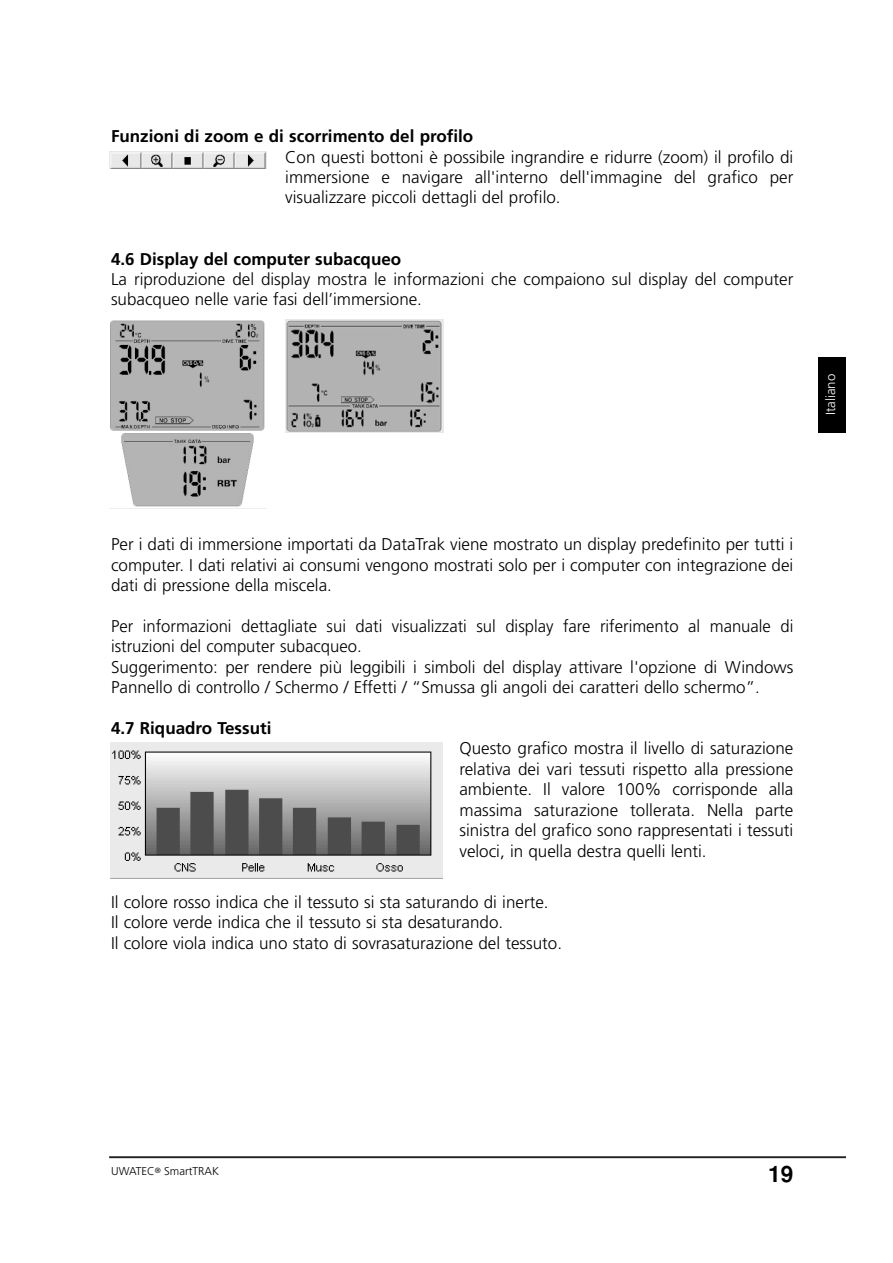
<style>
.page{position:relative;width:893px;height:1263px;background:#fff}
.page>*{position:absolute;margin:0;border:0;box-sizing:border-box;transform-origin:0 0}
.t1{font:700 22.65px "Helvetica";color:#000}
.t2{font:300 16.95px/20.4px "Frutiger";color:#000;text-align:justify}
.t3{font:700 16.95px "Frutiger";color:#000}
.t4{font:300 13.2px "Frutiger";color:#fff}
.t5{font:300 11.4px "Frutiger";color:#000}
</style>
<div class="page">
<hr style="left:109px;top:1156px;width:736px;height:2px;background:#231f20">
<div style="left:817px;top:357px;width:28px;height:75px;background:#000"></div>
<img style="left:109px;top:152px;width:157px;height:17px">
<img style="left:109px;top:320px;width:157px;height:189px">
<img style="left:110px;top:743px;width:333px;height:136px">
<img style="left:285px;top:320px;width:158px;height:112px">
<p class="t3" style="left:111px;top:129px;width:364px">Funzioni di zoom e di scorrimento del profilo</p>
<p class="t2" style="left:285px;top:148px;width:509px">Con questi bottoni è possibile ingrandire e ridurre (zoom) il profilo di immersione e navigare all'interno dell'immagine del grafico per visualizzare piccoli dettagli del profilo.</p>
<p class="t3" style="left:111px;top:252px;width:292px">4.6 Display del computer subacqueo</p>
<p class="t2" style="left:111px;top:270px;width:683px">La riproduzione del display mostra le informazioni che compaiono sul display del computer subacqueo nelle varie fasi dell’immersione.</p>
<p class="t4" style="left:825px;top:415px;width:43px;rotate:-90deg">Italiano</p>
<p class="t2" style="left:111px;top:536px;width:684px">Per i dati di immersione importati da DataTrak viene mostrato un display predefinito per tutti i computer. I dati relativi ai consumi vengono mostrati solo per i computer con integrazione dei dati di pressione della miscela.</p>
<p class="t2" style="left:111px;top:617px;width:683px;text-align:left">Per informazioni dettagliate sui dati visualizzati sul display fare riferimento al manuale di istruzioni del computer subacqueo.<br>Suggerimento: per rendere più leggibili i simboli del display attivare l'opzione di Windows Pannello di controllo / Schermo / Effetti / “Smussa gli angoli dei caratteri dello schermo”.</p>
<p class="t3" style="left:111px;top:721px;width:162px">4.7 Riquadro Tessuti</p>
<p class="t2" style="left:459px;top:740px;width:335px">Questo grafico mostra il livello di saturazione relativa dei vari tessuti rispetto alla pressione ambiente. Il valore 100% corrisponde alla massima saturazione tollerata. Nella parte sinistra del grafico sono rappresentati i tessuti veloci, in quella destra quelli lenti.</p>
<p class="t2" style="left:111px;top:893px;width:452px;text-align:left">Il colore rosso indica che il tessuto si sta saturando di inerte.<br>Il colore verde indica che il tessuto si sta desaturando.<br>Il colore viola indica uno stato di sovrasaturazione del tessuto.</p>
<p class="t5" style="left:111px;top:1167px;width:109px">UWATEC<sup>®</sup> SmartTRAK</p>
<h1 class="t1" style="left:768px;top:1166px;width:27px">19</h1>
</div>
